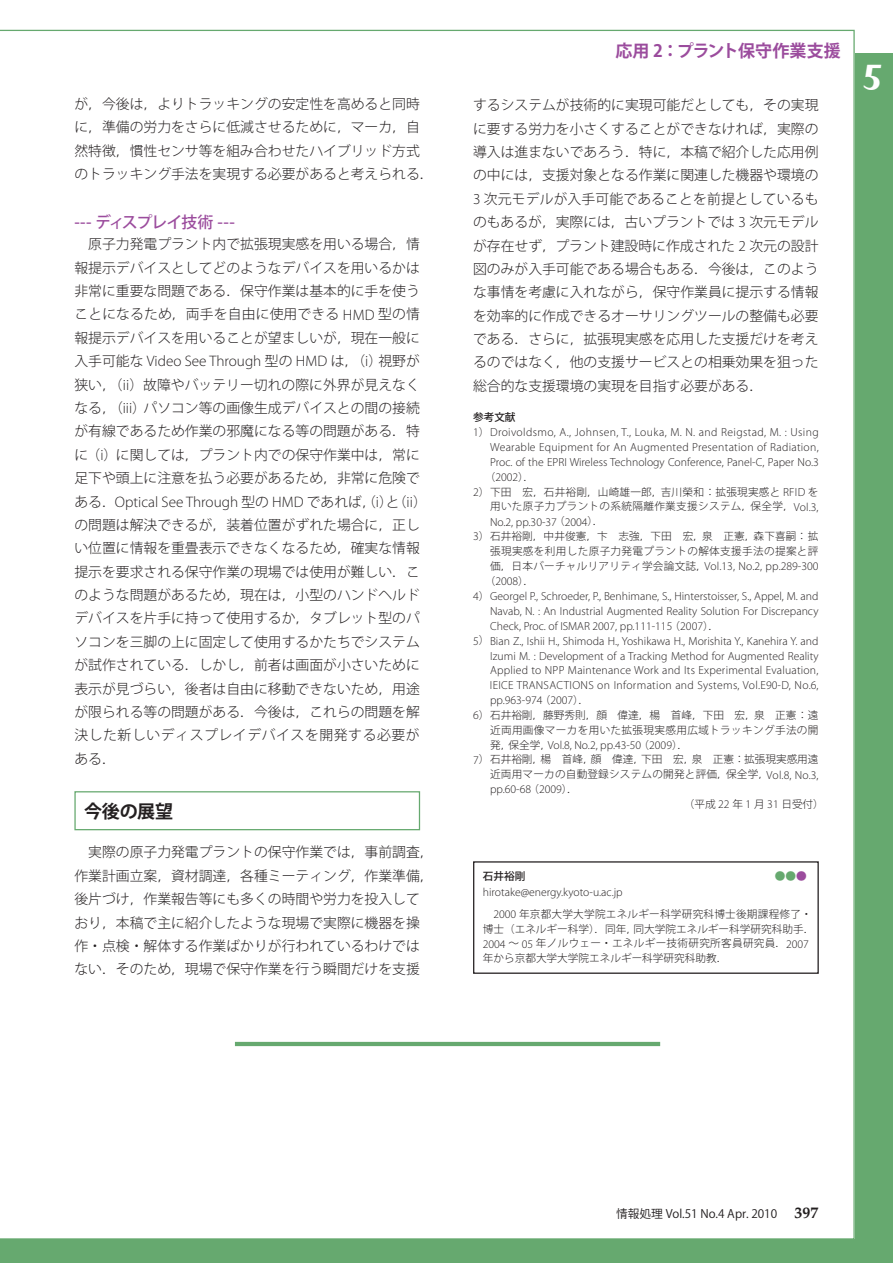
<style>
.page{position:relative;width:893px;height:1263px;background:#fff}
.page>*{position:absolute;margin:0;border:0;box-sizing:border-box;transform-origin:0 0}
.t1{font:700 35.1px "Perpetua Titling";color:#fff}
.t2{font:700 18px "Koz Go Std";letter-spacing:-.015em;color:#231f20}
.t3{font:700 16.95px "Koz Go Std";color:#9b4c9d}
.t4{font:500 15.9px "Koz Go Pro";letter-spacing:-.065em;color:#9b4c9d}
.t5{font:300 15.15px "Myriad Pro";color:#231f20}
.t6{font:300 13.8px/23.4px "Koz Go Pro";color:#231f20;text-align:justify}
.t7{font:300 11.7px "Myriad Pro";color:#231f20}
.t8{font:300 11.7px "Myriad Pro";letter-spacing:.025em;color:#231f20}
.t9{font:300 11.7px "Myriad Pro";letter-spacing:.03em;color:#231f20}
.t10{font:300 11.7px "Myriad Pro";letter-spacing:.02em;color:#231f20}
.t11{font:11.7px "Koz Go Pro";color:#231f20}
.t12{font:300 10.65px/14.9px "Koz Go Pro";letter-spacing:.02em;color:#231f20;text-align:right}
.t13{font:500 10.65px "Koz Go Pro";color:#231f20}
.t14{font:300 10.65px "Koz Go Pro";color:#66a96f}
.s1{font-family:"Myriad Pro";font-size:15.15px}
.s2{font-family:"Koz Go Pro";font-size:13.8px}
.s3{font-family:"Koz Go Pro";font-size:10.65px}
.s4{font-family:"Myriad Pro";font-size:11.7px}
.s5{color:#9b4c9d}
.s6{font-family:"Palatino";font-weight:700;font-size:15.9px}
</style>
<div class="page">
<div style="left:0;top:53px;width:893px;height:1210px;background:#66a96f"></div>
<div style="left:0;top:30px;width:855px;height:1209px;background:#fff"></div>
<div style="left:74px;top:791px;width:346px;height:39px;border:1px solid #66a96f"></div>
<hr style="left:235px;top:1042px;width:425px;height:4px;background:#66a96f">
<div style="left:473px;top:861px;width:346px;height:113px;border:1px solid #231f20"></div>
<p class="t6" style="left:74px;top:92px;width:361px;text-align:left">が，今後は，よりトラッキングの安定性を高めると同時に，準備の労力をさらに低減させるために，マーカ，自然特徴，慣性センサ等を組み合わせたハイブリッド方式のトラッキング手法を実現する必要があると考えられる．</p>
<p class="t4" style="left:74px;top:212px;width:162px">--- ディスプレイ技術 ---</p>
<p class="t6" style="left:74px;top:233px;width:347px;text-indent:14px">原子力発電プラント内で拡張現実感を用いる場合，情報提示デバイスとしてどのようなデバイスを用いるかは非常に重要な問題である．保守作業は基本的に手を使うことになるため，両手を自由に使用できる <span class="s1">HMD</span> 型の情報提示デバイスを用いることが望ましいが，現在一般に</p>
<p class="t5" style="left:74px;top:352px;width:347px"><span class="s2">入手可能な</span> Video See Through <span class="s2">型の</span> HMD <span class="s2">は，（</span>i<span class="s2">）視野が</span></p>
<p class="t6" style="left:74px;top:373px;width:347px">狭い，（<span class="s1">ii</span>）故障やバッテリー切れの際に外界が見えなくなる，（<span class="s1">iii</span>）パソコン等の画像生成デバイスとの間の接続が有線であるため作業の邪魔になる等の問題がある．特に（<span class="s1">i</span>）に関しては，プラント内での保守作業中は，常に足下や頭上に注意を払う必要があるため，非常に危険で</p>
<p class="t5" style="left:74px;top:493px;width:354px"><span class="s2">ある．</span>Optical See Through <span class="s2">型の</span> HMD <span class="s2">であれば，（</span>i<span class="s2">）と（</span>ii<span class="s2">）</span></p>
<p class="t6" style="left:74px;top:513px;width:347px">の問題は解決できるが，装着位置がずれた場合に，正しい位置に情報を重畳表示できなくなるため，確実な情報提示を要求される保守作業の現場では使用が難しい．このような問題があるため，現在は，小型のハンドヘルドデバイスを片手に持って使用するか，タブレット型のパソコンを三脚の上に固定して使用するかたちでシステムが試作されている．しかし，前者は画面が小さいために表示が見づらい，後者は自由に移動できないため，用途が限られる等の問題がある．今後は，これらの問題を解決した新しいディスプレイデバイスを開発する必要がある．</p>
<h2 class="t2" style="left:84px;top:799px;width:91px">今後の展望</h2>
<p class="t6" style="left:74px;top:841px;width:361px;text-align:left;text-indent:14px">実際の原子力発電プラントの保守作業では，事前調査，作業計画立案，資材調達，各種ミーティング，作業準備，後片づけ，作業報告等にも多くの時間や労力を投入しており，本稿で主に紹介したような現場で実際に機器を操作・点検・解体する作業ばかりが行われているわけではない．そのため，現場で保守作業を行う瞬間だけを支援</p>
<p class="t3" style="left:615px;top:40px;width:227px">応用 2：プラント保守作業支援</p>
<p class="t6" style="left:473px;top:94px;width:347px">するシステムが技術的に実現可能だとしても，その実現に要する労力を小さくすることができなければ，実際の導入は進まないであろう．特に，本稿で紹介した応用例の中には，支援対象となる作業に関連した機器や環境の<span class="s1">3</span> 次元モデルが入手可能であることを前提としているものもあるが，実際には，古いプラントでは <span class="s1">3</span> 次元モデルが存在せず，プラント建設時に作成された <span class="s1">2</span> 次元の設計図のみが入手可能である場合もある．今後は，このような事情を考慮に入れながら，保守作業員に提示する情報を効率的に作成できるオーサリングツールの整備も必要である．さらに，拡張現実感を応用した支援だけを考えるのではなく，他の支援サービスとの相乗効果を狙った総合的な支援環境の実現を目指す必要がある．</p>
<p class="t13" style="left:473px;top:410px;width:44px">参考文献</p>
<p class="t9" style="left:473px;top:425px;width:347px">1<span class="s3">）</span>Droivoldsmo, A., Johnsen, T., Louka, M. N. and Reigstad, M. : Using</p>
<p class="t8" style="left:490px;top:440px;width:330px">Wearable Equipment for An Augmented Presentation of Radiation,</p>
<p class="t7" style="left:490px;top:455px;width:330px">Proc. of the EPRI Wireless Technology Conference, Panel-C, Paper No.3</p>
<p class="t7" style="left:485px;top:470px;width:51px"><span class="s3">（</span>2002<span class="s3">）．</span></p>
<p class="t12" style="left:473px;top:484px;width:347px"><span class="s4">2</span>）下田 宏，石井裕剛，山崎雄一郎，吉川榮和：拡張現実感と <span class="s4">RFID</span> を用いた原子力プラントの系統隔離作業支援システム，保全学，<span class="s4">Vol.3,</span></p>
<p class="t7" style="left:490px;top:515px;width:115px">No.2, pp.30-37<span class="s3">（</span>2004<span class="s3">）．</span></p>
<p class="t12" style="left:473px;top:529px;width:347px"><span class="s4">3</span>）石井裕剛，中井俊憲，卞 志強，下田 宏，泉 正憲，森下喜嗣：拡張現実感を利用した原子力発電プラントの解体支援手法の提案と評</p>
<p class="t7" style="left:490px;top:559px;width:330px"><span class="s3">価，日本バーチャルリアリティ学会論文誌，</span>Vol.13, No.2, pp.289-300</p>
<p class="t7" style="left:485px;top:574px;width:51px"><span class="s3">（</span>2008<span class="s3">）．</span></p>
<p class="t7" style="left:473px;top:589px;width:347px">4<span class="s3">）</span>Georgel P., Schroeder, P., Benhimane, S., Hinterstoisser, S., Appel, M. and</p>
<p class="t7" style="left:490px;top:604px;width:330px">Navab, N. : An Industrial Augmented Reality Solution For Discrepancy</p>
<p class="t7" style="left:490px;top:619px;width:230px">Check, Proc. of ISMAR 2007, pp.111-115<span class="s3">（</span>2007<span class="s3">）．</span></p>
<p class="t7" style="left:473px;top:634px;width:347px">5<span class="s3">）</span>Bian Z., Ishii H., Shimoda H., Yoshikawa H., Morishita Y., Kanehira Y. and</p>
<p class="t7" style="left:490px;top:648px;width:330px">Izumi M. : Development of a Tracking Method for Augmented Reality</p>
<p class="t10" style="left:490px;top:663px;width:330px">Applied to NPP Maintenance Work and Its Experimental Evaluation,</p>
<p class="t8" style="left:490px;top:678px;width:330px">IEICE TRANSACTIONS on Information and Systems, Vol.E90-D, No.6,</p>
<p class="t7" style="left:490px;top:693px;width:101px">pp.963-974<span class="s3">（</span>2007<span class="s3">）．</span></p>
<p class="t12" style="left:473px;top:707px;width:347px"><span class="s4">6</span>）石井裕剛，藤野秀則，顔 偉達，楊 首峰，下田 宏，泉 正憲：遠近両用画像マーカを用いた拡張現実感用広域トラッキング手法の開</p>
<p class="t7" style="left:490px;top:738px;width:199px"><span class="s3">発，保全学，</span>Vol.8, No.2, pp.43-50<span class="s3">（</span>2009<span class="s3">）．</span></p>
<p class="t12" style="left:473px;top:752px;width:347px"><span class="s4">7</span>）石井裕剛，楊 首峰，顔 偉達，下田 宏，泉 正憲：拡張現実感用遠近両用マーカの自動登録システムの開発と評価，保全学，<span class="s4">Vol.8, No.3,</span></p>
<p class="t7" style="left:490px;top:782px;width:89px">pp.60-68<span class="s3">（</span>2009<span class="s3">）．</span></p>
<p class="t12" style="left:684px;top:797px;width:142px">（平成 <span class="s4">22</span> 年 <span class="s4">1</span> 月 <span class="s4">31</span> 日受付）</p>
<h1 class="t1" style="left:863px;top:55px;width:20px">5</h1>
<p class="t13" style="left:483px;top:870px;width:44px">石井裕剛</p>
<p class="t14" style="left:775px;top:869px;width:33px">●●<span class="s5">●</span></p>
<p class="t7" style="left:483px;top:884px;width:141px">hirotake@energy.kyoto-u.ac.jp</p>
<p class="t12" style="left:483px;top:906px;width:333px;text-align:left;text-indent:11px"><span class="s4">2000</span> 年京都大学大学院エネルギー科学研究科博士後期課程修了・博士（エネルギー科学）．同年，同大学院エネルギー科学研究科助手．<span class="s4">2004</span> ～ <span class="s4">05</span> 年ノルウェー・エネルギー技術研究所客員研究員．<span class="s4">2007</span>年から京都大学大学院エネルギー科学研究科助教．</p>
<p class="t11" style="left:616px;top:1206px;width:204px">情報処理 Vol.51 No.4 Apr. 2010 <span class="s6">397</span></p>
</div>
